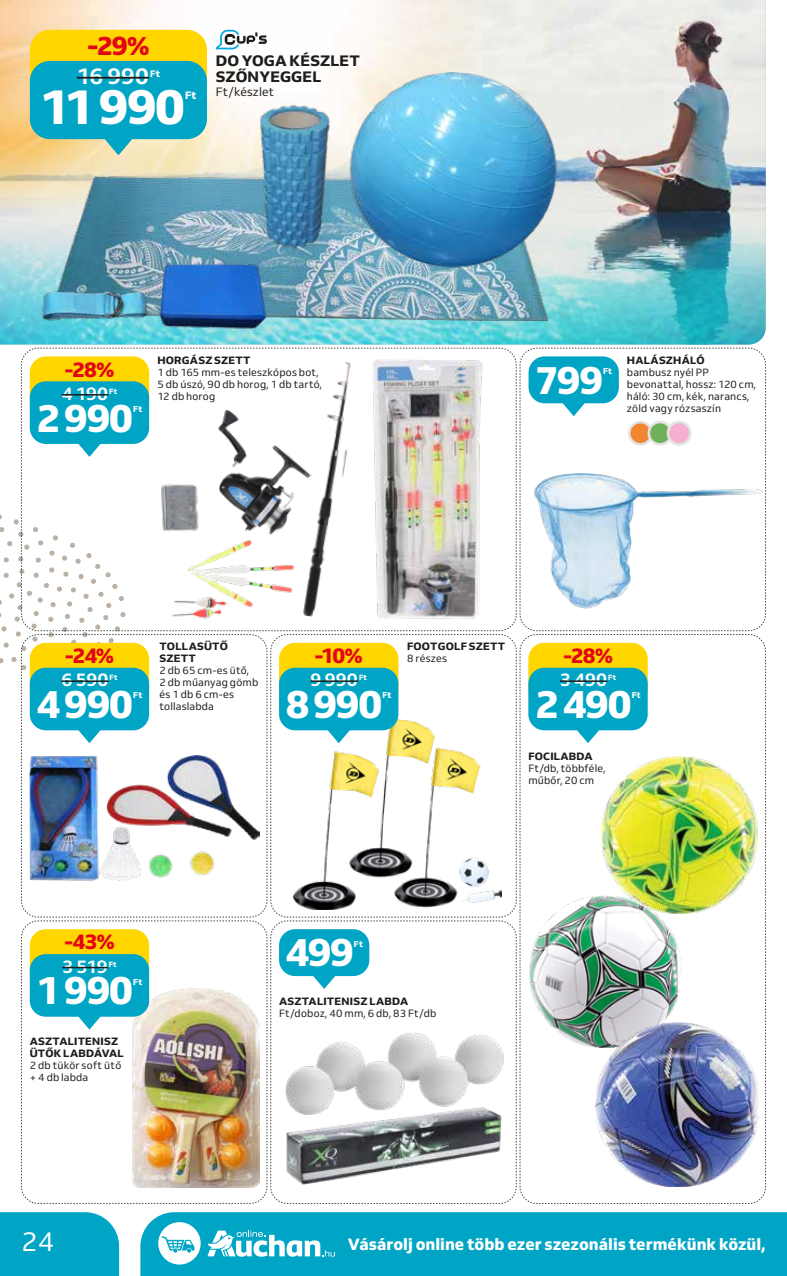
<style>
.page{position:relative;width:787px;height:1276px;background:#fff}
.page>*{position:absolute;margin:0;border:0;box-sizing:border-box;transform-origin:0 0}
.t1{font:800 48.75px "Venn";color:#fff}
.t2{font:800 39px "Venn";letter-spacing:-.04em;color:#fff}
.t3{font:27px "Venn";color:#fff}
.t4{font:800 26.25px "Venn";color:#e30613}
.t5{font:700 22.5px "Venn";color:#fff}
.t6{font:800 21px "Venn";letter-spacing:-.045em;color:#e30613}
.t7{font:700 18px "Venn";color:#fff}
.t8{font:800 16.2px "Venn";letter-spacing:.005em;color:#fff}
.t9{font:800 15px/16.5px "Venn";letter-spacing:.01em;color:#1d1d1b}
.t10{font:12px "Venn";letter-spacing:.01em;color:#1d1d1b}
.t11{font:800 10.65px "Venn";color:#fff}
.t12{font:10.5px/12px "Venn";letter-spacing:.015em;color:#1d1d1b}
.t13{font:800 10.5px/12px "Venn";letter-spacing:.025em;color:#1d1d1b}
.t14{font:800 9.3px "Venn";color:#fff}
.t15{font:800 8.55px "Venn";letter-spacing:.015em;color:#fff}
.t16{font:800 7.5px "Venn";letter-spacing:-.005em;color:#fff}
</style>
<div class="page">
<div style="left:0;top:1212px;width:119px;height:64px;background:#00a5c6"></div>
<div style="left:140px;top:1212px;width:647px;height:64px;background:#00a5c6"></div>
<img style="left:668px;top:0;width:97px;height:168px">
<img style="left:0;top:168px;width:765px;height:176px">
<img style="left:0;top:0;width:668px;height:248px">
<svg style="left:207px;top:1230px;width:128px;height:26px"></svg>
<svg style="left:158px;top:1222px;width:43px;height:42px"></svg>
<img style="left:40px;top:171px;width:518px;height:149px">
<img style="left:347px;top:73px;width:213px;height:200px">
<img style="left:255px;top:102px;width:76px;height:152px">
<img style="left:39px;top:289px;width:110px;height:34px">
<img style="left:150px;top:260px;width:125px;height:73px">
<svg style="left:216px;top:30px;width:51px;height:19px"></svg>
<img style="left:0;top:348px;width:766px;height:856px">
<hr style="left:560px;top:680px;width:47px;height:2px;background:#1d1d1b">
<div style="left:30px;top:30px;width:177px;height:78px;background:#ffd600;border-radius:20px"></div>
<svg style="left:30px;top:61px;width:177px;height:94px;background:#2baebe"></svg>
<hr style="left:77px;top:77px;width:72px;height:2px;background:#1d1d1b">
<div style="left:629px;top:422px;width:22px;height:22px;background:#f18731;border-radius:50%"></div>
<div style="left:628px;top:421px;width:24px;height:24px;border:2px solid #e3e3e3;border-radius:50%"></div>
<div style="left:649px;top:422px;width:22px;height:22px;background:#6fb158;border-radius:50%"></div>
<div style="left:647px;top:421px;width:25px;height:24px;border:2px solid #e3e3e3;border-radius:50%"></div>
<div style="left:668px;top:422px;width:22px;height:22px;background:#f5b0cf;border-radius:50%"></div>
<div style="left:666px;top:421px;width:25px;height:24px;border:2px solid #e3e3e3;border-radius:50%"></div>
<h3 class="t4" style="left:87px;top:29px;width:64px">-29%</h3>
<h3 class="t5" style="left:77px;top:63px;width:74px">16 990</h3>
<p class="t14" style="left:150px;top:68px;width:11px">Ft</p>
<h1 class="t1" style="left:40px;top:76px;width:146px">11 990</h1>
<p class="t11" style="left:185px;top:89px;width:13px">Ft</p>
<h3 class="t9" style="left:216px;top:52px;width:145px">DO YOGA KÉSZLET<br>SZŐNYEGGEL</h3>
<p class="t10" style="left:216px;top:85px;width:60px">Ft/készlet</p>
<h3 class="t6" style="left:65px;top:356px;width:51px">-28%</h3>
<h3 class="t7" style="left:62px;top:383px;width:48px">4 190</h3>
<p class="t16" style="left:109px;top:387px;width:9px">Ft</p>
<h2 class="t2" style="left:37px;top:393px;width:98px">2 990</h2>
<p class="t15" style="left:133px;top:404px;width:11px">Ft</p>
<p class="t13" style="left:157px;top:354px;width:95px">HORGÁSZ SZETT</p>
<p class="t12" style="left:157px;top:366px;width:166px">1 db 165 mm-es teleszkópos bot,<br>5 db úszó, 90 db horog, 1 db tartó,<br>12 db horog</p>
<h2 class="t2" style="left:535px;top:355px;width:69px">799</h2>
<p class="t15" style="left:603px;top:366px;width:11px">Ft</p>
<p class="t13" style="left:627px;top:354px;width:79px">HALÁSZHÁLÓ</p>
<p class="t12" style="left:627px;top:366px;width:131px">bambusz nyél PP bevonattal, hossz: 120 cm, háló: 30 cm, kék, narancs, zöld vagy rózsaszín</p>
<h3 class="t6" style="left:65px;top:642px;width:51px">-24%</h3>
<h3 class="t7" style="left:61px;top:669px;width:49px">6 590</h3>
<p class="t16" style="left:110px;top:673px;width:9px">Ft</p>
<h2 class="t2" style="left:37px;top:680px;width:98px">4 990</h2>
<p class="t15" style="left:133px;top:690px;width:11px">Ft</p>
<p class="t13" style="left:159px;top:640px;width:70px">TOLLASÜTŐ<br>SZETT</p>
<p class="t12" style="left:159px;top:664px;width:100px">2 db 65 cm-es ütő,<br>2 db műanyag gömb és 1 db 6 cm-es tollaslabda</p>
<h3 class="t6" style="left:314px;top:642px;width:50px">-10%</h3>
<h3 class="t7" style="left:310px;top:669px;width:49px">9 990</h3>
<p class="t16" style="left:359px;top:673px;width:9px">Ft</p>
<h2 class="t2" style="left:286px;top:680px;width:98px">8 990</h2>
<p class="t15" style="left:382px;top:690px;width:11px">Ft</p>
<p class="t13" style="left:407px;top:640px;width:99px">FOOTGOLF SZETT</p>
<p class="t12" style="left:407px;top:652px;width:41px">8 részes</p>
<h3 class="t6" style="left:563px;top:642px;width:51px">-28%</h3>
<h3 class="t7" style="left:560px;top:669px;width:49px">3 490</h3>
<p class="t16" style="left:608px;top:673px;width:9px">Ft</p>
<h2 class="t2" style="left:535px;top:680px;width:98px">2 490</h2>
<p class="t15" style="left:631px;top:690px;width:11px">Ft</p>
<p class="t13" style="left:528px;top:750px;width:66px">FOCILABDA</p>
<p class="t12" style="left:528px;top:762px;width:79px">Ft/db, többféle, műbőr, 20 cm</p>
<h3 class="t6" style="left:64px;top:928px;width:52px">-43%</h3>
<h3 class="t7" style="left:62px;top:955px;width:47px">3 519</h3>
<p class="t16" style="left:109px;top:959px;width:9px">Ft</p>
<h2 class="t2" style="left:37px;top:966px;width:98px">1 990</h2>
<p class="t15" style="left:133px;top:976px;width:11px">Ft</p>
<p class="t13" style="left:30px;top:1035px;width:95px">ASZTALITENISZ<br>ÜTŐK LABDÁVAL</p>
<p class="t12" style="left:30px;top:1059px;width:93px">2 db tükör soft ütő + 4 db labda</p>
<h2 class="t2" style="left:285px;top:928px;width:70px">499</h2>
<p class="t15" style="left:354px;top:938px;width:11px">Ft</p>
<p class="t13" style="left:279px;top:995px;width:131px">ASZTALITENISZ LABDA</p>
<p class="t12" style="left:279px;top:1007px;width:159px">Ft/doboz, 40 mm, 6 db, 83 Ft/db</p>
<h3 class="t3" style="left:21px;top:1225px;width:35px">24</h3>
<h3 class="t8" style="left:348px;top:1233px;width:419px">Vásárolj online több ezer szezonális termékünk közül,</h3>
</div>
